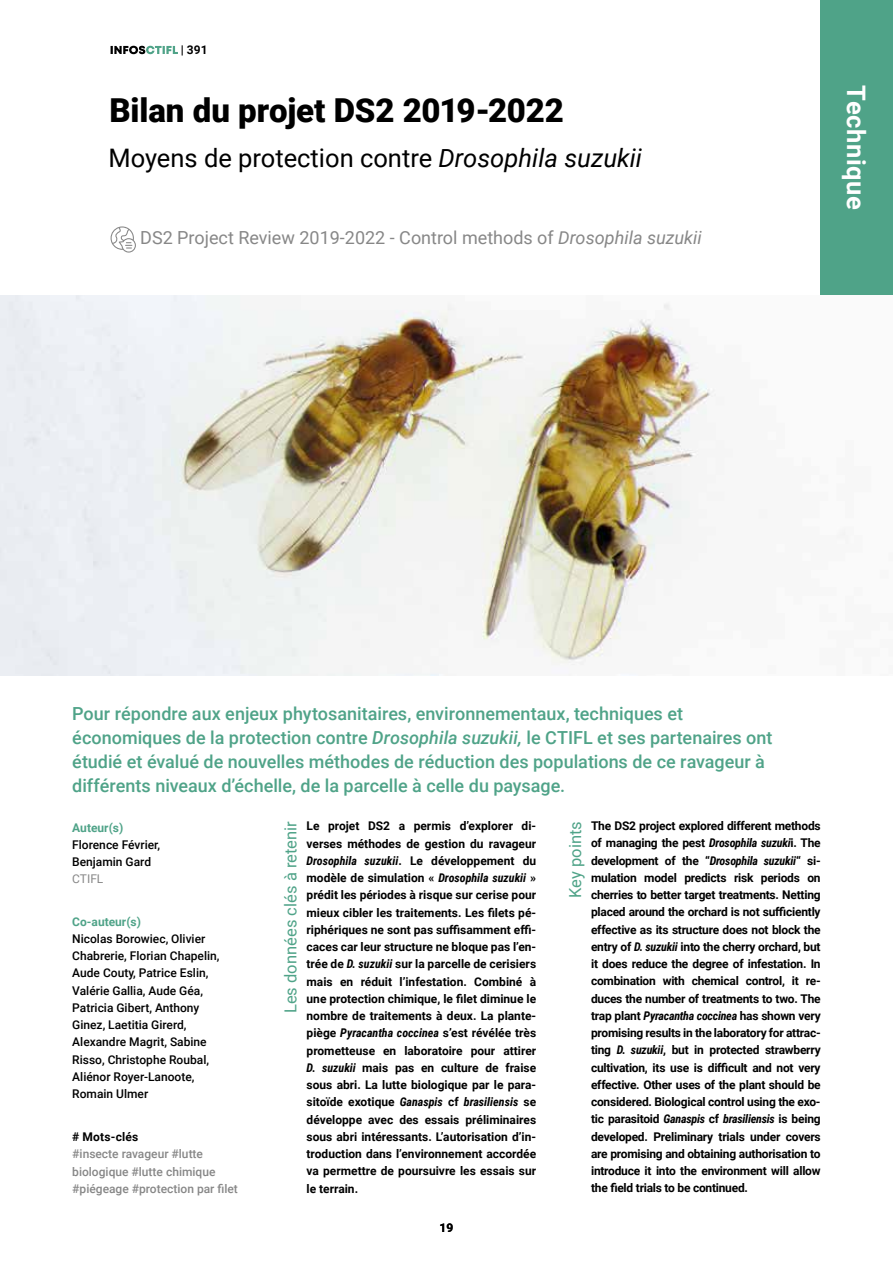
<style>
.page{position:relative;width:893px;height:1263px;background:#fff}
.page>*{position:absolute;margin:0;border:0;box-sizing:border-box;transform-origin:0 0}
.t1{font:900 33px "Roboto";letter-spacing:-.005em;color:#000}
.t2{font:25.5px "Roboto";color:#000}
.t3{font:700 25.5px "Roboto";letter-spacing:.025em;color:#fff}
.t4{font:500 18px/24px "Roboto";color:#4fa388}
.t5{font:18px "Roboto";color:#878787}
.t6{font:16.5px "Roboto";color:#4fa388}
.t7{font:700 12px/17.2px "Roboto";color:#000;text-align:justify}
.t8{font:500 12px/17.2px "Roboto";color:#000}
.t9{font:500 12px/17.2px "Roboto";color:#878787}
.t10{font:italic 700 12px "Roboto Condensed";color:#000}
.t11{font:700 12px "Roboto";color:#4fa388}
.t12{font:12px "Roboto";color:#878787}
.s1{font-style:italic}
.s2{font-family:"Roboto Condensed";font-style:italic}
.s3{font-family:"Roboto";font-style:normal}
</style>
<div class="page">
<div style="left:821px;top:0;width:72px;height:296px;background:#4fa388"></div>
<svg style="left:111px;top:46px;width:67px;height:8px"></svg>
<svg style="left:111px;top:226px;width:25px;height:27px"></svg>
<img style="left:0;top:296px;width:845px;height:379px">
<p class="t7" style="left:181px;top:41px;width:28px">| 391</p>
<h1 class="t1" style="left:109px;top:87px;width:456px">Bilan du projet DS2 2019-2022</h1>
<h2 class="t2" style="left:108px;top:140px;width:535px">Moyens de protection contre <span class="s1">Drosophila suzukii</span></h2>
<h3 class="t5" style="left:140px;top:225px;width:563px">DS2 Project Review 2019-2022 - Control methods of <span class="s1">Drosophila suzukii</span></h3>
<h2 class="t3" style="left:874px;top:85px;width:126px;rotate:90deg">Technique</h2>
<p class="t4" style="left:72px;top:701px;width:702px">Pour répondre aux enjeux phytosanitaires, environnementaux, techniques et économiques de la protection contre <span class="s1">Drosophila suzukii,</span> le CTIFL et ses partenaires ont étudié et évalué de nouvelles méthodes de réduction des populations de ce ravageur à différents niveaux d’échelle, de la parcelle à celle du paysage.</p>
<p class="t11" style="left:72px;top:819px;width:52px">Auteur(s)</p>
<p class="t8" style="left:72px;top:835px;width:89px">Florence Février,<br>Benjamin Gard</p>
<p class="t12" style="left:72px;top:871px;width:33px">CTIFL</p>
<p class="t7" style="left:591px;top:817px;width:231px">The DS2 project explored different methods of managing the pest <span class="s2">Drosophila suzuki</span>i. The development of the “<span class="s2">Drosophila suzukii</span>“ si&shy;mulation model predicts risk periods on cherries to better target treatments. Netting placed around the orchard is not sufficiently effective as its structure does not block the entry of <span class="s2">D. suzukii</span> into the cherry orchard, but it does reduce the degree of infestation. In combination with chemical control, it re&shy;duces the number of treatments to two. The trap plant <span class="s2">Pyracantha coccinea</span> has shown very promising results in the laboratory for attrac&shy;ting <span class="s2">D. suzukii</span>, but in protected strawberry cultivation, its use is difficult and not very effective. Other uses of the plant should be considered. Biological control using the exo&shy;tic parasitoid <span class="s2">Ganaspis</span> cf <span class="s2">brasiliensis</span> is being developed. Preliminary trials under covers are promising and obtaining authorisation to introduce it into the environment will allow the field trials to be continued.</p>
<p class="t7" style="left:307px;top:817px;width:231px">Le projet DS2 a permis d’explorer di&shy;verses méthodes de gestion du ravageur <span class="s2">Drosophila suzukii</span>. Le développement du modèle de simulation « <span class="s2">Drosophila suzukii</span> » prédit les périodes à risque sur cerise pour mieux cibler les traitements. Les filets pé&shy;riphériques ne sont pas suffisamment effi&shy;caces car leur structure ne bloque pas l’en&shy;trée de <span class="s2">D. suzukii</span> sur la parcelle de cerisiers mais en réduit l’infestation. Combiné à une protection chimique, le filet diminue le nombre de traitements à deux. La plante&shy;piège <span class="s2">Pyracantha coccinea</span> s’est révélée très prometteuse en laboratoire pour attirer <span class="s2">D. suzukii</span> mais pas en culture de fraise sous abri. La lutte biologique par le para-</p>
<p class="t10" style="left:307px;top:1093px;width:231px"><span class="s3">sitoïde exotique</span> Ganaspis <span class="s3">cf</span> brasiliensis <span class="s3">se</span></p>
<p class="t7" style="left:307px;top:1110px;width:231px">développe avec des essais préliminaires sous abri intéressants. L’autorisation d’in&shy;troduction dans l’environnement accordée va permettre de poursuivre les essais sur le terrain.</p>
<h3 class="t6" style="left:279px;top:1013px;width:193px;rotate:-90deg">Les données clés à retenir</h3>
<h3 class="t6" style="left:564px;top:898px;width:78px;rotate:-90deg">Key points</h3>
<p class="t11" style="left:72px;top:913px;width:70px">Co-auteur(s)</p>
<p class="t8" style="left:72px;top:929px;width:149px">Nicolas Borowiec, Olivier<br>Chabrerie, Florian Chapelin,<br>Aude Couty, Patrice Eslin,<br>Valérie Gallia, Aude Géa,<br>Patricia Gibert, Anthony<br>Ginez, Laetitia Girerd,<br>Alexandre Magrit, Sabine<br>Risso, Christophe Roubal,<br>Aliénor Royer-Lanoote,<br>Romain Ulmer</p>
<p class="t7" style="left:72px;top:1128px;width:68px"># Mots-clés</p>
<p class="t9" style="left:72px;top:1145px;width:167px">#insecte ravageur #lutte biologique #lutte chimique #piégeage #protection par filet</p>
<p class="t7" style="left:440px;top:1219px;width:15px">19</p>
</div>
